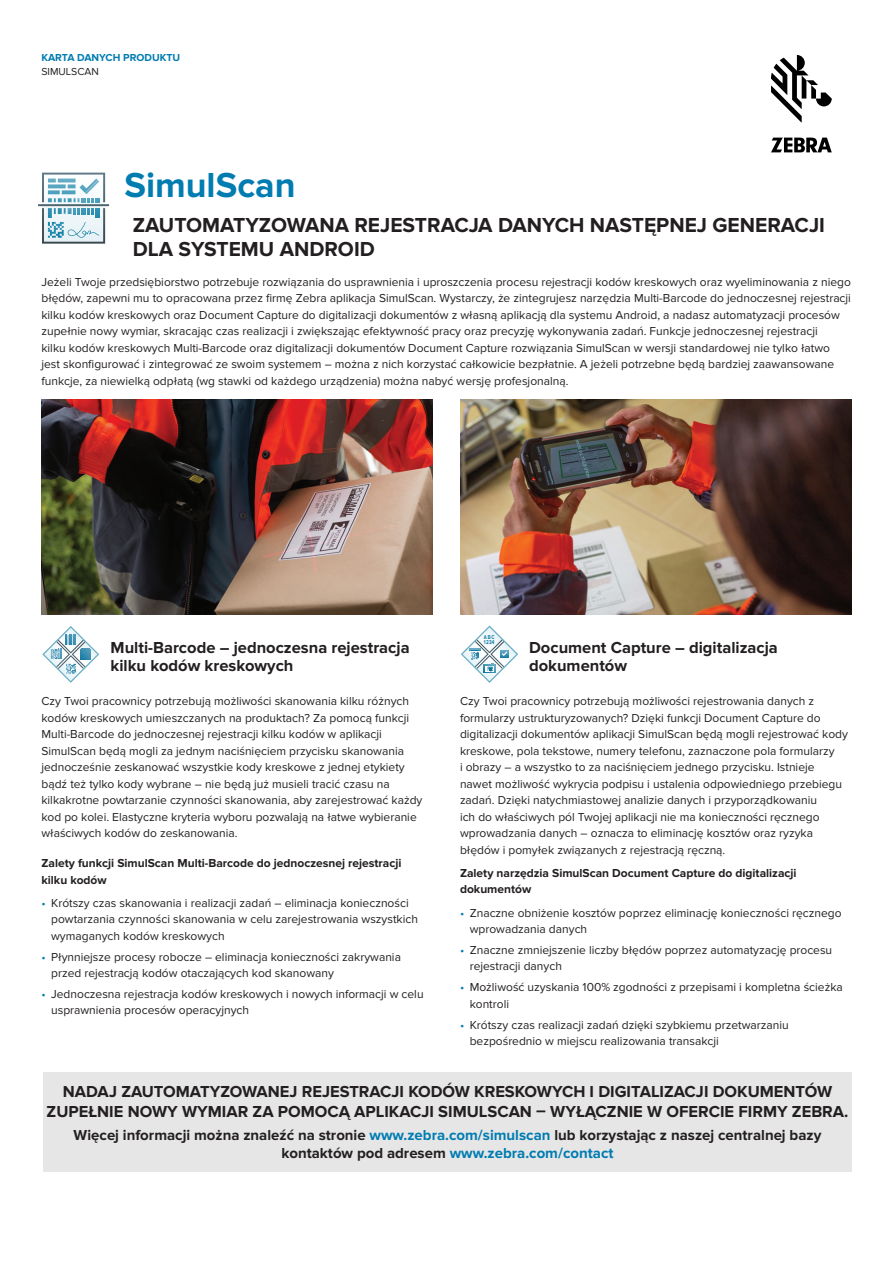
<style>
.page{position:relative;width:893px;height:1263px;background:#fff}
.page>*{position:absolute;margin:0;border:0;box-sizing:border-box;transform-origin:0 0}
.Heading-1-Cover{font:700 36px "Proxima Nova";color:#007cb1}
.Subhead-1-Cover{font:700 21px/24px "Proxima Nova";color:#231f20}
.CTA-Market_Statement{font:700 16.5px/19.5px "Proxima Nova";color:#231f20;text-align:center}
.Bold_Body_Heading_9{font:700 16.5px/18px "Proxima Nova";color:#231f20}
.CTA-Call_To_Action{font:700 15px/18px "Proxima Nova";color:#231f20;text-align:center}
.Intro_Text{font:12px/16.5px "Proxima Nova";color:#231f20}
.Body_Copy_9pt{font:12px/16.5px "Proxima Nova";color:#231f20}
.Bold_Body_Heading_9-2{font:12px/16.5px "Proxima Nova";color:#231f20}
.Body_Copy_9pt-2{font:700 12px/16.5px "Proxima Nova";color:#231f20}
.Collateral_Type{font:700 10.5px "Proxima Nova";color:#007cb1}
.t1{font:10.5px "Proxima Nova";color:#231f20}
.t2{font:700 5.7px/5.6px "Proxima Nova";letter-spacing:.07em;color:#0d78a1;scale:.78 1}
.s1{color:#007cb1}
</style>
<div class="page">
<img style="left:41px;top:399px;width:392px;height:215px">
<img style="left:460px;top:400px;width:391px;height:214px">
<svg style="left:38px;top:173px;width:71px;height:71px"></svg>
<img style="left:85px;top:180px;width:14px;height:14px">
<svg style="left:42px;top:626px;width:57px;height:57px"></svg>
<svg style="left:461px;top:625px;width:57px;height:58px"></svg>
<svg style="left:771px;top:55px;width:61px;height:68px"></svg>
<svg style="left:771px;top:138px;width:61px;height:14px"></svg>
<div style="left:43px;top:1072px;width:808px;height:99px;background:#e6e6e7"></div>
<p class="Collateral_Type" style="left:41px;top:51px;width:140px">KARTA DANYCH PRODUKTU</p>
<p class="t1" style="left:41px;top:66px;width:59px">SIMULSCAN</p>
<p class="Heading-1-Cover" style="left:124px;top:164px;width:173px">SimulScan</p>
<p class="Subhead-1-Cover" style="left:133px;top:213px;width:694px">ZAUTOMATYZOWANA REJESTRACJA DANYCH NASTĘPNEJ GENERACJI<br>DLA SYSTEMU ANDROID</p>
<p class="Intro_Text" style="left:41px;top:274px;width:811px">Jeżeli Twoje przedsiębiorstwo potrzebuje rozwiązania do usprawnienia i uproszczenia procesu rejestracji kodów kreskowych oraz wyeliminowania z niego błędów, zapewni mu to opracowana przez firmę Zebra aplikacja SimulScan. Wystarczy, że zintegrujesz narzędzia Multi-Barcode do jednoczesnej rejestracji kilku kodów kreskowych oraz Document Capture do digitalizacji dokumentów z własną aplikacją dla systemu Android, a nadasz automatyzacji procesów zupełnie nowy wymiar, skracając czas realizacji i zwiększając efektywność pracy oraz precyzję wykonywania zadań. Funkcje jednoczesnej rejestracji<br>kilku kodów kreskowych Multi-Barcode oraz digitalizacji dokumentów Document Capture rozwiązania SimulScan w wersji standardowej nie tylko łatwo jest skonfigurować i zintegrować ze swoim systemem – można z nich korzystać całkowicie bezpłatnie. A jeżeli potrzebne będą bardziej zaawansowane funkcje, za niewielką odpłatą (wg stawki od każdego urządzenia) można nabyć wersję profesjonalną.</p>
<p class="Bold_Body_Heading_9" style="left:111px;top:639px;width:301px">Multi-Barcode – jednoczesna rejestracja kilku kodów kreskowych</p>
<p class="Bold_Body_Heading_9-2" style="left:41px;top:693px;width:383px">Czy Twoi pracownicy potrzebują możliwości skanowania kilku różnych kodów kreskowych umieszczanych na produktach? Za pomocą funkcji Multi-Barcode do jednoczesnej rejestracji kilku kodów w aplikacji SimulScan będą mogli za jednym naciśnięciem przycisku skanowania jednocześnie zeskanować wszystkie kody kreskowe z jednej etykiety bądź też tylko kody wybrane – nie będą już musieli tracić czasu na kilkakrotne powtarzanie czynności skanowania, aby zarejestrować każdy kod po kolei. Elastyczne kryteria wyboru pozwalają na łatwe wybieranie właściwych kodów do zeskanowania.</p>
<p class="Body_Copy_9pt-2" style="left:41px;top:855px;width:362px">Zalety funkcji SimulScan Multi-Barcode do jednoczesnej rejestracji kilku kodów</p>
<p class="Intro_Text" style="left:51px;top:895px;width:368px;text-indent:-10px"><span class="s1">•</span> Krótszy czas skanowania i realizacji zadań – eliminacja konieczności powtarzania czynności skanowania w celu zarejestrowania wszystkich wymaganych kodów kreskowych</p>
<p class="Intro_Text" style="left:51px;top:948px;width:351px;text-indent:-10px"><span class="s1">•</span> Płynniejsze procesy robocze – eliminacja konieczności zakrywania przed rejestracją kodów otaczających kod skanowany</p>
<p class="Intro_Text" style="left:51px;top:986px;width:374px;text-indent:-10px"><span class="s1">•</span> Jednoczesna rejestracja kodów kreskowych i nowych informacji w celu usprawnienia procesów operacyjnych</p>
<p class="t2" style="left:484px;top:634px;width:15px">ABC<br>1234</p>
<p class="Bold_Body_Heading_9" style="left:529px;top:639px;width:250px">Document Capture – digitalizacja dokumentów</p>
<p class="Body_Copy_9pt" style="left:460px;top:693px;width:389px">Czy Twoi pracownicy potrzebują możliwości rejestrowania danych z formularzy ustrukturyzowanych? Dzięki funkcji Document Capture do digitalizacji dokumentów aplikacji SimulScan będą mogli rejestrować kody kreskowe, pola tekstowe, numery telefonu, zaznaczone pola formularzy<br>i obrazy – a wszystko to za naciśnięciem jednego przycisku. Istnieje nawet możliwość wykrycia podpisu i ustalenia odpowiedniego przebiegu zadań. Dzięki natychmiastowej analizie danych i przyporządkowaniu<br>ich do właściwych pól Twojej aplikacji nie ma konieczności ręcznego wprowadzania danych – oznacza to eliminację kosztów oraz ryzyka błędów i pomyłek związanych z rejestracją ręczną.</p>
<p class="Body_Copy_9pt-2" style="left:460px;top:865px;width:338px">Zalety narzędzia SimulScan Document Capture do digitalizacji dokumentów</p>
<p class="Intro_Text" style="left:470px;top:904px;width:373px;text-indent:-10px"><span class="s1">•</span> Znaczne obniżenie kosztów poprzez eliminację konieczności ręcznego wprowadzania danych</p>
<p class="Intro_Text" style="left:470px;top:942px;width:364px;text-indent:-10px"><span class="s1">•</span> Znaczne zmniejszenie liczby błędów poprzez automatyzację procesu rejestracji danych</p>
<p class="Intro_Text" style="left:470px;top:979px;width:375px;text-indent:-10px"><span class="s1">•</span> Możliwość uzyskania 100% zgodności z przepisami i kompletna ścieżka kontroli</p>
<p class="Intro_Text" style="left:470px;top:1016px;width:320px;text-indent:-10px"><span class="s1">•</span> Krótszy czas realizacji zadań dzięki szybkiemu przetwarzaniu bezpośrednio w miejscu realizowania transakcji</p>
<p class="CTA-Market_Statement" style="left:47px;top:1082px;width:803px">NADAJ ZAUTOMATYZOWANEJ REJESTRACJI KODÓW KRESKOWYCH I DIGITALIZACJI DOKUMENTÓW<br>ZUPEŁNIE NOWY WYMIAR ZA POMOCĄ APLIKACJI SIMULSCAN – WYŁĄCZNIE W OFERCIE FIRMY ZEBRA.</p>
<p class="CTA-Call_To_Action" style="left:74px;top:1126px;width:749px">Więcej informacji można znaleźć na stronie <span class="s1">www.zebra.com/simulscan</span> lub korzystając z naszej centralnej bazy kontaktów pod adresem <span class="s1">www.zebra.com/contact</span></p>
</div>
